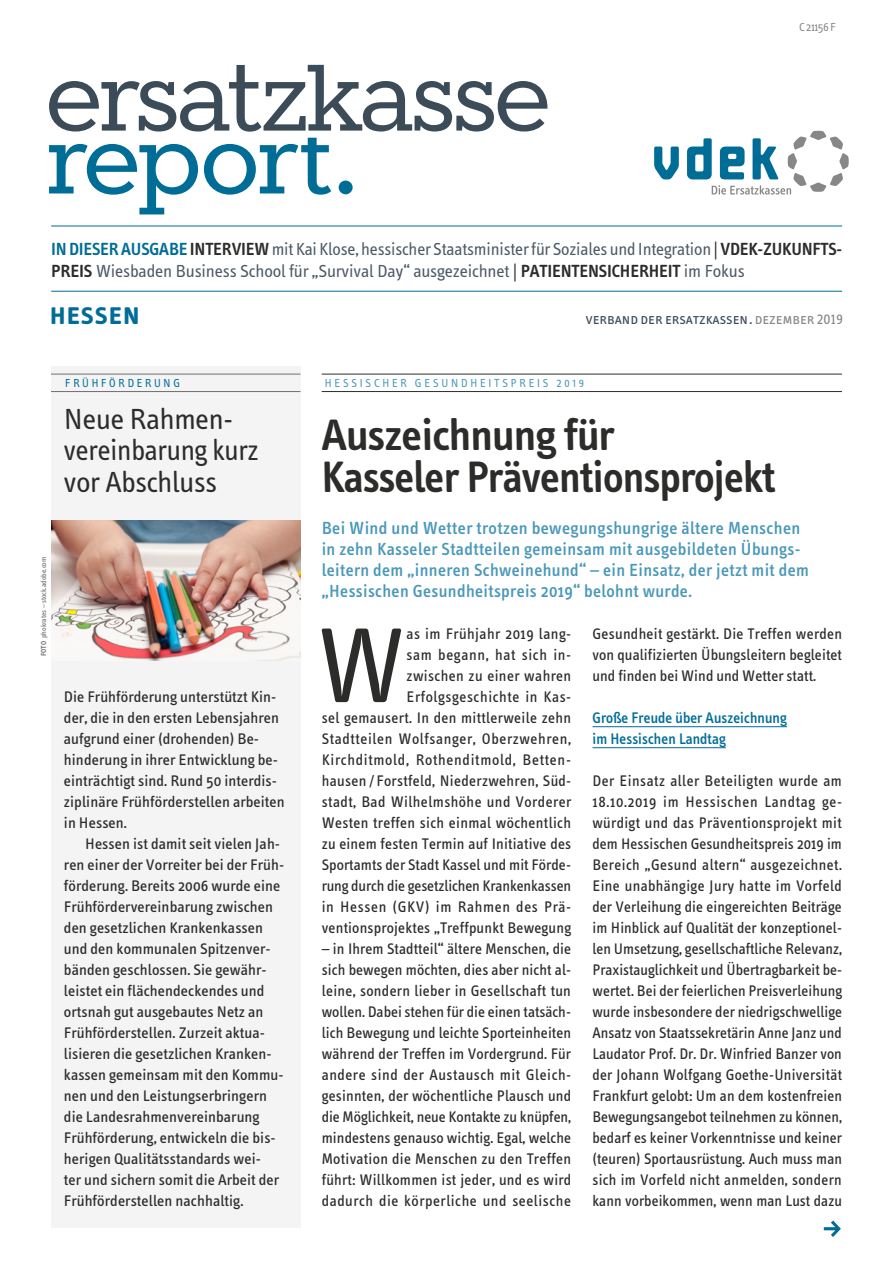
<style>
.page{position:relative;width:893px;height:1263px;background:#fff}
.page>*{position:absolute;margin:0;border:0;box-sizing:border-box;transform-origin:0 0}
._1_Artikel_Copy__Artikel_Initial_UA{font:109.8px "Info Text";color:#2c2c2b}
._1_Artikel_X_Head_Artikel_UA{font:600 45px/42px "Info Text";letter-spacing:-.015em;color:#2c2c2b}
.X_Titel_Bundesland_UA{font:33px "Info Text Semi Bold Caps";color:#006d97}
._3_Rubrik_X_Head_Rubrik_UA{font:30px/31.5px "Info Text";color:#2c2c2b}
._1_Artikel_X_--_Intro_UA{font:500 18px/21px "Info Text";letter-spacing:.02em;color:#4a98ba}
.X_In_dieser_Ausgabe_UA{font:18px/21.6px "Info Text";letter-spacing:-.01em;color:#4c5a67}
._1_Artikel_Copy__Artikel_Initial_UA-2{font:15.75px/21px "Info Text";letter-spacing:.02em;color:#2c2c2b;text-align:justify}
._1_Artikel_Copy_Artikel_UA{font:15.75px/21px "Info Text";letter-spacing:.005em;color:#2c2c2b;text-align:justify}
._3_Rubrik_X_Copy_Rubrik_Einzug_UA{font:15.75px/21px "Info Text";letter-spacing:.005em;color:#2c2c2b}
._3_Rubrik_X_Copy_Rubrik_UA{font:15.75px/21px "Info Text";letter-spacing:.005em;color:#2c2c2b}
._1_Artikel_X_--_Zwischenüberschrift_UA{font:500 15.75px/21px "Info Text";color:#006d97}
.X_Titel_Monat_UA{font:15.75px "Info Text Normal Caps";color:#3c4b58}
._1_Artikel_X_Head_Artikel_UA-2{font:12px "Info OT Text";color:#4a98ba}
._3_Rubrik_X_Head_Rubrik_UA-2{font:12px "Info OT Text";color:#006d97}
.t1{font:12px "Info Text";letter-spacing:-.025em;color:#878786}
.t2{font:7.5px "Info Text";color:#6f6f6e}
.s1{font-family:"Info Text Semi Bold Caps";color:#006d97}
.s2{font-family:"Info Text Semi Bold Caps";color:#2c2c2b}
.s3{color:#2c2c2b}
.s4{color:#878786}
.s5{font-weight:600}
</style>
<div class="page">
<hr style="left:322px;top:374px;width:520px;height:1px;background:#2c2c2b">
<hr style="left:322px;top:391px;width:520px;height:1px;background:#2c2c2b">
<hr style="left:51px;top:291px;width:791px;height:1px;background:#006d97">
<hr style="left:51px;top:226px;width:791px;height:1px;background:#006d97">
<hr style="left:592px;top:726px;width:195px;height:1px;background:#006d97">
<hr style="left:592px;top:747px;width:134px;height:1px;background:#006d97">
<svg style="left:824px;top:1220px;width:17px;height:17px"></svg>
<div style="left:51px;top:366px;width:249px;height:861px;background:#f4f4f4"></div>
<img style="left:51px;top:521px;width:249px;height:139px">
<svg style="left:49px;top:65px;width:498px;height:67px"></svg>
<svg style="left:49px;top:138px;width:304px;height:76px"></svg>
<svg style="left:654px;top:147px;width:25px;height:32px"></svg>
<svg style="left:687px;top:131px;width:162px;height:64px"></svg>
<hr style="left:51px;top:374px;width:249px;height:1px;background:#6f6f6e">
<hr style="left:51px;top:391px;width:249px;height:1px;background:#6f6f6e">
<p class="t1" style="left:799px;top:20px;width:38px">C 21156 F</p>
<p class="X_In_dieser_Ausgabe_UA" style="left:51px;top:238px;width:792px"><span class="s1">IN DIESER AUSGABE</span> <span class="s2">INTERVIEW</span>mit Kai Klose, hessischer Staatsminister für Soziales und Integration <span class="s3">|</span> <span class="s2">VDEK-ZUKUNFTS-<br>PREIS</span> Wiesbaden Business School für „Survival Day“ ausgezeichnet <span class="s3">|</span> <span class="s2">PATIENTENSICHERHEIT</span> im Fokus</p>
<h1 class="X_Titel_Bundesland_UA" style="left:49px;top:294px;width:93px">hessen</h1>
<p class="X_Titel_Monat_UA" style="left:585px;top:310px;width:259px">verband der ersatzkassen. <span class="s4">dezember 2019</span></p>
<h2 class="_3_Rubrik_X_Head_Rubrik_UA-2" style="left:65px;top:376px;width:117px">FRÜHFÖRDERUNG</h2>
<h2 class="_3_Rubrik_X_Head_Rubrik_UA" style="left:64px;top:403px;width:197px">Neue Rahmen&shy;vereinbarung kurz vor Abschluss</h2>
<p class="t2" style="left:39px;top:656px;width:101px;rotate:-90deg"><span class="s5">FOTO</span> phokrates – stock.adobe.com</p>
<p class="_3_Rubrik_X_Copy_Rubrik_UA" style="left:64px;top:686px;width:222px">Die Frühförderung unterstützt Kin&shy;der, die in den ersten Lebensjahren aufgrund einer (drohenden) Be&shy;hinderung in ihrer Entwicklung be&shy;einträchtigt sind. Rund 50 interdis&shy;ziplinäre Frühförderstellen arbeiten in Hessen.</p>
<p class="_3_Rubrik_X_Copy_Rubrik_Einzug_UA" style="left:64px;top:833px;width:222px;text-indent:21px">Hessen ist damit seit vielen Jah&shy;ren einer der Vorreiter bei der Früh&shy;förderung. Bereits 2006 wurde eine Frühfördervereinbarung zwischen den gesetzlichen Krankenkassen und den kommunalen Spitzenver&shy;bänden geschlossen. Sie gewähr&shy;leistet ein flächendeckendes und ortsnah gut ausgebautes Netz an Frühförderstellen. Zurzeit aktua&shy;lisieren die gesetzlichen Kranken&shy;kassen gemeinsam mit den Kommu&shy;nen und den Leistungserbringern die Landesrahmenvereinbarung Frühförderung, entwickeln die bis&shy;herigen Qualitätsstandards wei-<br>ter und sichern somit die Arbeit der Frühförderstellen nachhaltig.</p>
<h2 class="_1_Artikel_X_Head_Artikel_UA-2" style="left:325px;top:376px;width:261px">HESSISCHER GESUNDHEITSPREIS 2019</h2>
<h2 class="_1_Artikel_X_Head_Artikel_UA" style="left:322px;top:414px;width:455px">Auszeichnung für<br>Kasseler Präventionsprojekt</h2>
<p class="_1_Artikel_X_--_Intro_UA" style="left:322px;top:518px;width:489px">Bei Wind und Wetter trotzen bewegungshungrige ältere Menschen in zehn Kasseler Stadtteilen gemeinsam mit ausgebildeten Übungs&shy;leitern dem „inneren Schweinehund“ – ein Einsatz, der jetzt mit dem „Hessischen Gesundheitspreis 2019“ belohnt wurde.</p>
<p class="_1_Artikel_Copy__Artikel_Initial_UA-2" style="left:322px;top:623px;width:251px;text-align:right">as im Frühjahr 2019 lang-<br>sam begann, hat sich in-<br>zwischen zu einer wahren Erfolgsgeschichte in Kas-<br>sel gemausert. In den mittlerweile zehn Stadtteilen Wolfsanger, Oberzwehren, Kirchditmold, Rothenditmold, Betten&shy;hausen / Forstfeld, Niederzwehren, Süd&shy;stadt, Bad Wilhelmshöhe und Vorderer Westen treffen sich einmal wöchentlich zu einem festen Termin auf Initiative des Sportamts der Stadt Kassel und mit Förde&shy;rung durch die gesetzlichen Krankenkassen in Hessen (GKV) im Rahmen des Prä&shy;ventionsprojektes „Treffpunkt Bewegung</p>
<p class="_1_Artikel_Copy__Artikel_Initial_UA-2" style="left:322px;top:938px;width:251px">– in Ihrem Stadtteil“ ältere Menschen, die sich bewegen möchten, dies aber nicht al&shy;leine, sondern lieber in Gesellschaft tun wollen. Dabei stehen für die einen tatsäch&shy;lich Bewegung und leichte Sporteinheiten während der Treffen im Vordergrund. Für andere sind der Austausch mit Gleich&shy;gesinnten, der wöchentliche Plausch und die Möglichkeit, neue Kontakte zu knüpfen, mindestens genauso wichtig. Egal, welche Motivation die Menschen zu den Treffen führt: Willkommen ist jeder, und es wird dadurch die körperliche und seelische</p>
<p class="_1_Artikel_Copy__Artikel_Initial_UA" style="left:315px;top:604px;width:92px">W</p>
<p class="_1_Artikel_Copy__Artikel_Initial_UA-2" style="left:592px;top:623px;width:251px">Gesundheit gestärkt. Die Treffen werden von qualifizierten Übungsleitern begleitet und finden bei Wind und Wetter statt.</p>
<h3 class="_1_Artikel_X_--_Zwischenüberschrift_UA" style="left:592px;top:707px;width:196px">Große Freude über Auszeichnung im Hessischen Landtag</h3>
<p class="_1_Artikel_Copy_Artikel_UA" style="left:592px;top:770px;width:251px">Der Einsatz aller Beteiligten wurde am 18.10.2019 im Hessischen Landtag ge&shy;würdigt und das Präventionsprojekt mit dem Hessischen Gesundheitspreis 2019 im Bereich „Gesund altern“ ausgezeichnet.<br>Eine unabhängige Jury hatte im Vorfeld der Verleihung die eingereichten Beiträge im Hinblick auf Qualität der konzeptionel&shy;len Umsetzung, gesellschaftliche Relevanz, Praxistauglichkeit und Übertragbarkeit be&shy;wertet. Bei der feierlichen Preisverleihung wurde insbesondere der niedrigschwellige Ansatz von Staatssekretärin Anne Janz und Laudator Prof. Dr. Dr. Winfried Banzer von der Johann Wolfgang Goethe-Universität Frankfurt gelobt: Um an dem kostenfreien Bewegungsangebot teilnehmen zu können, bedarf es keiner Vorkenntnisse und keiner (teuren) Sportausrüstung. Auch muss man sich im Vorfeld nicht anmelden, sondern kann vorbeikommen, wenn man Lust dazu</p>
</div>
